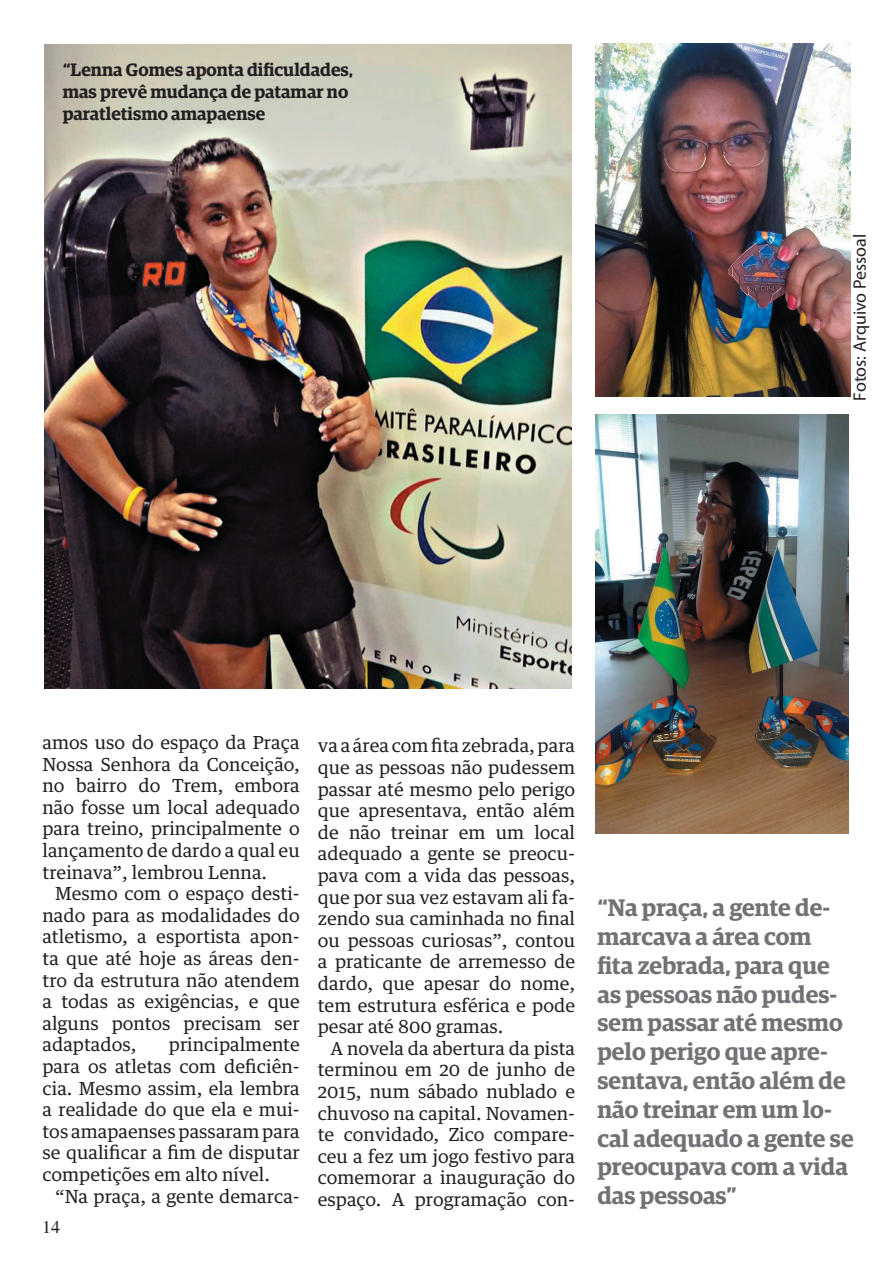
<style>
.page{position:relative;width:893px;height:1263px;background:#fff}
.page>*{position:absolute;margin:0;border:0;box-sizing:border-box;transform-origin:0 0}
.t1{font:600 24px/28.8px "Guardian Egyp";color:#717275}
.t2{font:18px/21.6px "Guardian Text Egyp";color:#231f20;text-align:justify}
.t3{font:600 18px/21.6px "Guardian Egyp";color:#231f20}
.t4{font:18px "Myriad Pro";color:#231f20}
.t5{font:18px "Times";color:#231f20}
</style>
<div class="page">
<img style="left:44px;top:45px;width:527px;height:644px">
<img style="left:595px;top:43px;width:255px;height:353px">
<img style="left:595px;top:415px;width:253px;height:418px">
<p class="t3" style="left:63px;top:58px;width:292px">“Lenna Gomes aponta dificuldades, mas prevê mudança de patamar no paratletismo amapaense</p>
<p class="t4" style="left:849px;top:401px;width:168px;rotate:-90deg">Fotos: Arquivo Pessoal</p>
<p class="t2" style="left:43px;top:730px;width:259px">amos uso do espaço da Praça Nossa Senhora da Conceição, no bairro do Trem, embora não fosse um local adequado para treino, principalmente o lançamento de dardo a qual eu treinava”, lembrou Lenna.</p>
<p class="t2" style="left:43px;top:881px;width:259px;text-indent:13px">Mesmo com o espaço desti&shy;nado para as modalidades do atletismo, a esportista apon&shy;ta que até hoje as áreas den&shy;tro da estrutura não atendem a todas as exigências, e que alguns pontos precisam ser adaptados,</p>
<p class="t2" style="left:43px;top:1032px;width:259px;text-indent:126px">principalmente para os atletas com deficiên&shy;cia. Mesmo assim, ela lembra a realidade do que ela e mui&shy;tos amapaenses passaram para se qualificar a fim de disputar competições em alto nível.</p>
<p class="t2" style="left:55px;top:1183px;width:246px">“Na praça, a gente demarca-</p>
<p class="t5" style="left:42px;top:1217px;width:20px">14</p>
<p class="t2" style="left:318px;top:733px;width:259px">va a área com fita zebrada, para que as pessoas não pudessem passar até mesmo pelo perigo que apresentava, então além de não treinar em um local adequado a gente se preocu&shy;pava com a vida das pessoas, que por sua vez estavam ali fa&shy;zendo sua caminhada no final ou pessoas curiosas”, contou a praticante de arremesso de dardo, que apesar do nome, tem estrutura esférica e pode pesar até 800 gramas.</p>
<p class="t2" style="left:318px;top:1036px;width:259px;text-indent:13px">A novela da abertura da pista terminou em 20 de junho de 2015, num sábado nublado e chuvoso na capital. Novamen&shy;te convidado, Zico compare&shy;ceu a fez um jogo festivo para comemorar a inauguração do espaço. A programação con-</p>
<h1 class="t1" style="left:597px;top:891px;width:258px">“Na praça, a gente de&shy;marcava a área com<br>fita zebrada, para que as pessoas não pudes&shy;sem passar até mesmo pelo perigo que apre&shy;sentava, então além de não treinar em um lo&shy;cal adequado a gente se preocupava com a vida das pessoas”</h1>
</div>
